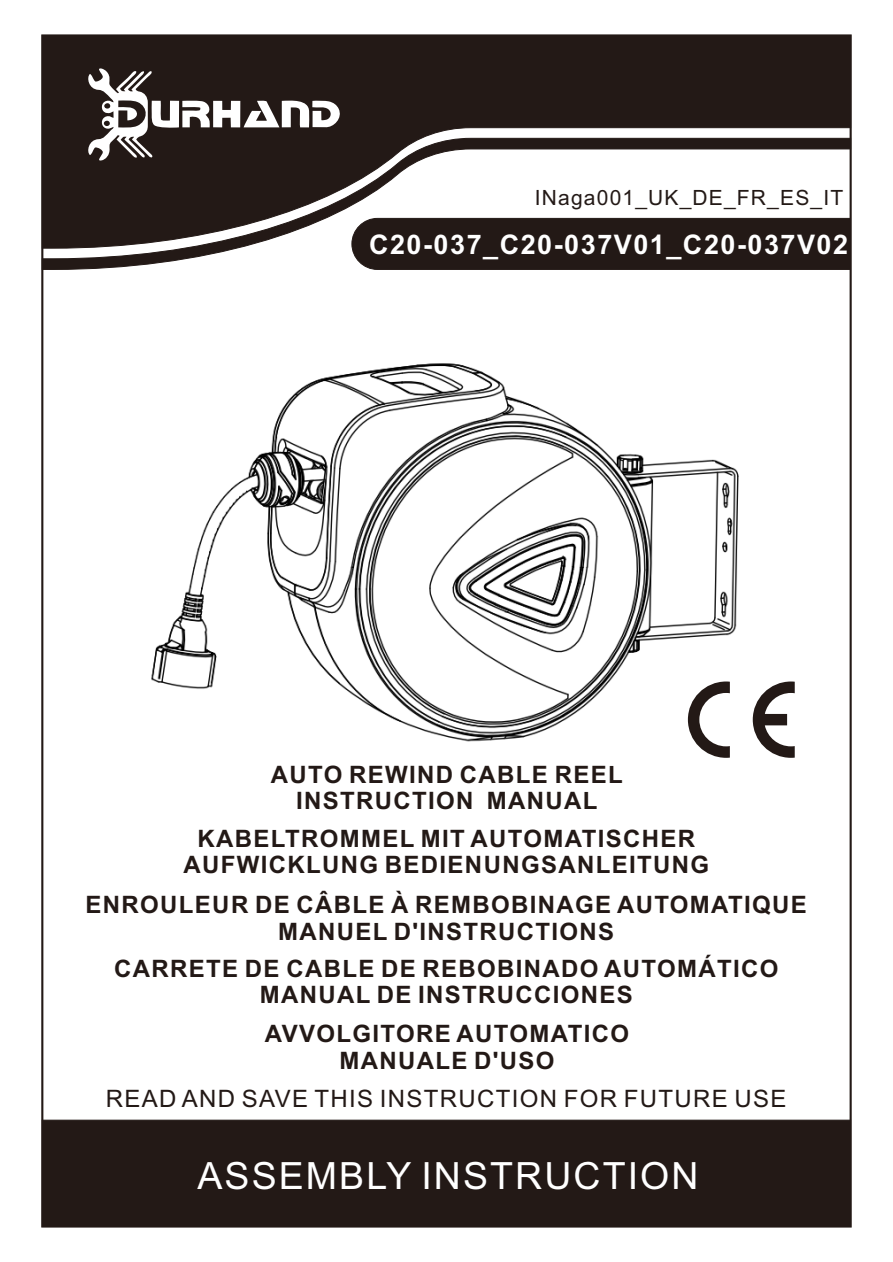
<style>
.page{position:relative;width:893px;height:1262px;background:#fff}
.page>*{position:absolute;margin:0;border:0;box-sizing:border-box;transform-origin:0 0}
.t1{font:37.5px "Arial";letter-spacing:.055em;color:#fff}
.t2{font:700 27px "Arial";letter-spacing:.055em;color:#fff}
.t3{font:700 24px/26.8px "Arial";letter-spacing:.055em;color:#231916;text-align:center}
.t4{font:24px "Arial";letter-spacing:.055em;color:#231916}
.t5{font:21px "Arial";letter-spacing:.055em;color:#231916}
</style>
<div class="page">
<img style="left:151px;top:363px;width:588px;height:379px">
<div style="left:41px;top:1119px;width:810px;height:108px;background:#231916"></div>
<div style="left:41px;top:35px;width:810px;height:102px;background:#231916"></div>
<svg style="left:41px;top:137px;width:810px;height:133px"></svg>
<svg style="left:86px;top:68px;width:257px;height:93px"></svg>
<div style="left:351px;top:217px;width:500px;height:53px;background:#231916"></div>
<svg style="left:688px;top:681px;width:106px;height:77px"></svg>
<p class="t5" style="left:535px;top:189px;width:310px">INaga001_UK_DE_FR_ES_IT</p>
<p class="t2" style="left:369px;top:235px;width:480px">C20-037_C20-037V01_C20-037V02</p>
<p class="t3" style="left:271px;top:763px;width:353px">AUTO REWIND CABLE REEL<br>INSTRUCTION MANUAL</p>
<p class="t3" style="left:183px;top:827px;width:527px">KABELTROMMEL MIT AUTOMATISCHER<br>AUFWICKLUNG BEDIENUNGSANLEITUNG</p>
<p class="t3" style="left:86px;top:893px;width:722px">ENROULEUR DE CÂBLE À REMBOBINAGE AUTOMATIQUE<br>MANUEL D'INSTRUCTIONS</p>
<p class="t3" style="left:114px;top:957px;width:666px">CARRETE DE CABLE DE REBOBINADO AUTOMÁTICO<br>MANUAL DE INSTRUCCIONES</p>
<p class="t3" style="left:265px;top:1022px;width:366px">AVVOLGITORE AUTOMATICO<br>MANUALE D'USO</p>
<p class="t4" style="left:106px;top:1089px;width:682px">READ AND SAVE THIS INSTRUCTION FOR FUTURE USE</p>
<h1 class="t1" style="left:197px;top:1161px;width:502px">ASSEMBLY INSTRUCTION</h1>
</div>
